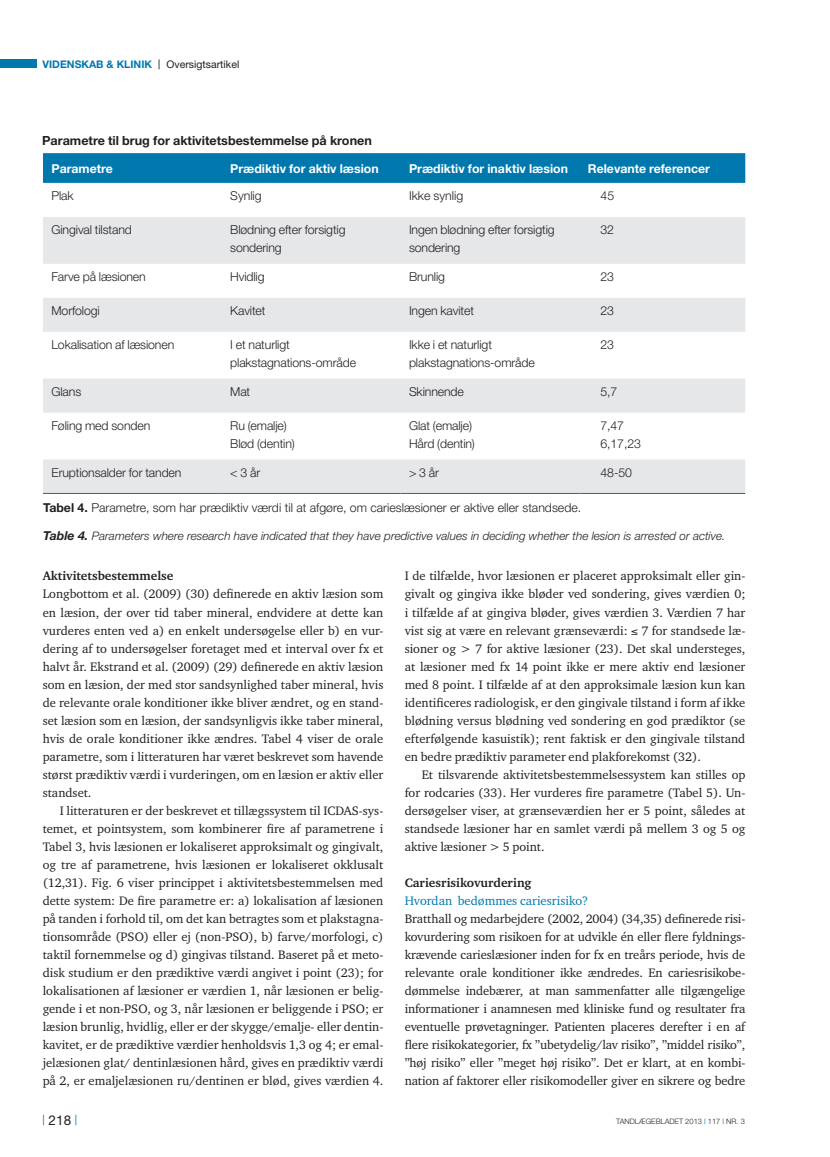
<style>
.page{position:relative;width:830px;height:1157px;background:#fff}
.page>*{position:absolute;margin:0;border:0;box-sizing:border-box;transform-origin:0 0}
.t1{font:13.5px "Helvetica Neue";color:#231f20}
.t2{font:12.6px/18px "Charter ITC";color:#231f20;text-align:justify}
.t3{font:700 12.6px "Helvetica Neue";color:#231f20}
.t4{font:700 12.6px "Charter ITC";color:#231f20}
.t5{font:12.6px "Charter ITC";color:#0078ae}
.t6{font:300 12.3px/18px "Helvetica Neue LT Std";letter-spacing:-.01em;color:#231f20}
.t7{font:300 12.3px "Helvetica Neue";color:#231f20}
.t8{font:700 12.3px "Helvetica Neue";color:#fff}
.t9{font:italic 300 11.7px "Helvetica Neue";color:#231f20}
.t10{font:700 10.5px "Helvetica Neue";color:#0078ae}
.t11{font:300 7.5px "Helvetica Neue";color:#231f20}
.s1{font-family:"Arial";font-weight:400;color:#231f20}
.s2{font-weight:400;color:#231f20}
.s3{font-weight:700}
.s4{font-weight:700;font-size:12.3px}
.s5{font-weight:400;color:#0078ae}
</style>
<div class="page">
<div style="left:0;top:60px;width:37px;height:8px;background:#0078ae"></div>
<div style="left:43px;top:153px;width:702px;height:30px;background:#0078ae"></div>
<div style="left:43px;top:217px;width:702px;height:47px;background:#e6e7e9"></div>
<svg style="left:43px;top:298px;width:702px;height:195px;fill:#e6e7e9"></svg>
<hr style="left:43px;top:493px;width:179px;height:1px;background:#0078ae">
<hr style="left:222px;top:493px;width:178px;height:1px;background:#0078ae">
<hr style="left:400px;top:493px;width:179px;height:1px;background:#0078ae">
<hr style="left:579px;top:493px;width:166px;height:1px;background:#0078ae">
<p class="t10" style="left:43px;top:58px;width:198px">videnskab &amp; klinik <span class="s1">|</span> <span class="s2">Oversigtsartikel</span></p>
<p class="t3" style="left:42px;top:133px;width:331px">Parametre til brug for aktivitetsbestemmelse på kronen</p>
<p class="t8" style="left:51px;top:161px;width:63px">Parametre</p>
<p class="t8" style="left:230px;top:161px;width:150px">Prædiktiv for aktiv læsion</p>
<p class="t8" style="left:409px;top:161px;width:160px">Prædiktiv for inaktiv læsion</p>
<p class="t8" style="left:587px;top:161px;width:123px">Relevante referencer</p>
<p class="t6" style="left:51px;top:187px;width:24px">Plak</p>
<p class="t6" style="left:230px;top:187px;width:33px">Synlig</p>
<p class="t6" style="left:409px;top:187px;width:56px">Ikke synlig</p>
<p class="t6" style="left:600px;top:187px;width:15px">45</p>
<p class="t6" style="left:51px;top:221px;width:82px">Gingival tilstand</p>
<p class="t6" style="left:230px;top:221px;width:117px">Blødning efter forsigtig sondering</p>
<p class="t6" style="left:409px;top:221px;width:147px">Ingen blødning efter forsigtig sondering</p>
<p class="t6" style="left:600px;top:221px;width:15px">32</p>
<p class="t6" style="left:51px;top:267px;width:96px">Farve på læsionen</p>
<p class="t6" style="left:230px;top:267px;width:36px">Hvidlig</p>
<p class="t6" style="left:409px;top:267px;width:37px">Brunlig</p>
<p class="t6" style="left:600px;top:267px;width:15px">23</p>
<p class="t6" style="left:51px;top:301px;width:50px">Morfologi</p>
<p class="t6" style="left:230px;top:301px;width:37px">Kavitet</p>
<p class="t6" style="left:409px;top:301px;width:66px">Ingen kavitet</p>
<p class="t6" style="left:600px;top:301px;width:15px">23</p>
<p class="t6" style="left:51px;top:335px;width:124px">Lokalisation af læsionen</p>
<p class="t6" style="left:230px;top:335px;width:127px">I et naturligt plakstagnations-område</p>
<p class="t6" style="left:409px;top:335px;width:127px">Ikke i et naturligt plakstagnations-område</p>
<p class="t6" style="left:600px;top:335px;width:15px">23</p>
<p class="t6" style="left:51px;top:382px;width:31px">Glans</p>
<p class="t6" style="left:230px;top:382px;width:22px">Mat</p>
<p class="t6" style="left:409px;top:382px;width:56px">Skinnende</p>
<p class="t6" style="left:600px;top:382px;width:18px">5,7</p>
<p class="t6" style="left:51px;top:416px;width:100px">Føling med sonden</p>
<p class="t6" style="left:230px;top:416px;width:66px">Ru (emalje)<br>Blød (dentin)</p>
<p class="t6" style="left:409px;top:416px;width:67px">Glat (emalje)<br>Hård (dentin)</p>
<p class="t6" style="left:600px;top:416px;width:42px">7,47<br>6,17,23</p>
<p class="t6" style="left:51px;top:463px;width:131px">Eruptionsalder for tanden</p>
<p class="t6" style="left:230px;top:463px;width:32px">&lt; 3 år</p>
<p class="t6" style="left:409px;top:463px;width:32px">&gt; 3 år</p>
<p class="t6" style="left:600px;top:463px;width:33px">48-50</p>
<p class="t7" style="left:43px;top:500px;width:539px"><span class="s3">Tabel 4.</span> Parametre, som har prædiktiv værdi til at afgøre, om carieslæsioner er aktive eller standsede.</p>
<p class="t9" style="left:43px;top:528px;width:683px"><span class="s4">Table 4.</span> Parameters where research have indicated that they have predictive values in deciding whether the lesion is arrested or active.</p>
<p class="t4" style="left:43px;top:568px;width:132px">Aktivitetsbestemmelse</p>
<p class="t2" style="left:43px;top:585px;width:342px">Longbottom et al. (2009) (30) definerede en aktiv læsion som en læsion, der over tid taber mineral, endvidere at dette kan vurderes enten ved a) en enkelt undersøgelse eller b) en vur&shy;dering af to undersøgelser foretaget med et interval over fx et halvt år. Ekstrand et al. (2009) (29) definerede en aktiv læsion som en læsion, der med stor sandsynlighed taber mineral, hvis de relevante orale konditioner ikke bliver ændret, og en stand&shy;set læsion som en læsion, der sandsynligvis ikke taber mineral, hvis de orale konditioner ikke ændres. Tabel 4 viser de orale parametre, som i litteraturen har været beskrevet som havende størst prædiktiv værdi i vurderingen, om en læsion er aktiv eller standset.</p>
<p class="t2" style="left:43px;top:801px;width:342px;text-indent:17px">I litteraturen er der beskrevet et tillægssystem til ICDAS-sys&shy;temet, et pointsystem, som kombinerer fire af parametrene i Tabel 3, hvis læsionen er lokaliseret approksimalt og gingivalt, og tre af parametrene, hvis læsionen er lokaliseret okklusalt (12,31). Fig. 6 viser princippet i aktivitetsbestemmelsen med dette system: De fire parametre er: a) lokalisation af læsionen på tanden i forhold til, om det kan betragtes som et plakstagna&shy;tionsområde (PSO) eller ej (non-PSO), b) farve/morfologi, c) taktil fornemmelse og d) gingivas tilstand. Baseret på et meto&shy;disk studium er den prædiktive værdi angivet i point (23); for lokalisationen af læsioner er værdien 1, når læsionen er belig&shy;gende i et non-PSO, og 3, når læsionen er beliggende i PSO; er læsion brunlig, hvidlig, eller er der skygge/emalje- eller dentin&shy;kavitet, er de prædiktive værdier henholdsvis 1,3 og 4; er emal&shy;jelæsionen glat/ dentinlæsionen hård, gives en prædiktiv værdi på 2, er emaljelæsionen ru/dentinen er blød, gives værdien 4.</p>
<p class="t2" style="left:404px;top:567px;width:342px">I de tilfælde, hvor læsionen er placeret approksimalt eller gin&shy;givalt og gingiva ikke bløder ved sondering, gives værdien 0; i tilfælde af at gingiva bløder, gives værdien 3. Værdien 7 har vist sig at være en relevant grænseværdi: ≤ 7 for standsede læ&shy;sioner og &gt; 7 for aktive læsioner (23). Det skal understeges, at læsioner med fx 14 point ikke er mere aktiv end læsioner med 8 point. I tilfælde af at den approksimale læsion kun kan identificeres radiologisk, er den gingivale tilstand i form af ikke blødning versus blødning ved sondering en god prædiktor (se efterfølgende kasuistik); rent faktisk er den gingivale tilstand en bedre prædiktiv parameter end plakforekomst (32).</p>
<p class="t2" style="left:404px;top:765px;width:342px;text-indent:17px">Et tilsvarende aktivitetsbestemmelsessystem kan stilles op for rodcaries (33). Her vurderes fire parametre (Tabel 5). Un&shy;dersøgelser viser, at grænseværdien her er 5 point, således at standsede læsioner har en samlet værdi på mellem 3 og 5 og aktive læsioner &gt; 5 point.</p>
<p class="t4" style="left:404px;top:874px;width:128px">Cariesrisikovurdering</p>
<p class="t5" style="left:404px;top:892px;width:185px">Hvordan bedømmes cariesrisiko?</p>
<p class="t2" style="left:404px;top:909px;width:342px">Bratthall og medarbejdere (2002, 2004) (34,35) definerede risi&shy;kovurdering som risikoen for at udvikle én eller flere fyldnings&shy;krævende carieslæsioner inden for fx en treårs periode, hvis de relevante orale konditioner ikke ændredes. En cariesrisikobe&shy;dømmelse indebærer, at man sammenfatter alle tilgængelige informationer i anamnesen med kliniske fund og resultater fra eventuelle prøvetagninger. Patienten placeres derefter i en af flere risikokategorier, fx ”ubetydelig/lav risiko”, ”middel risiko”, ”høj risiko” eller ”meget høj risiko”. Det er klart, at en kombi&shy;nation af faktorer eller risikomodeller giver en sikrere og bedre</p>
<p class="t1" style="left:43px;top:1112px;width:36px"><sup>|</sup> 218 <sup>|</sup></p>
<p class="t11" style="left:615px;top:1116px;width:130px">tandlægebladet 2013 <span class="s5">|</span> 117 <span class="s5">|</span> nr. 3</p>
</div>
